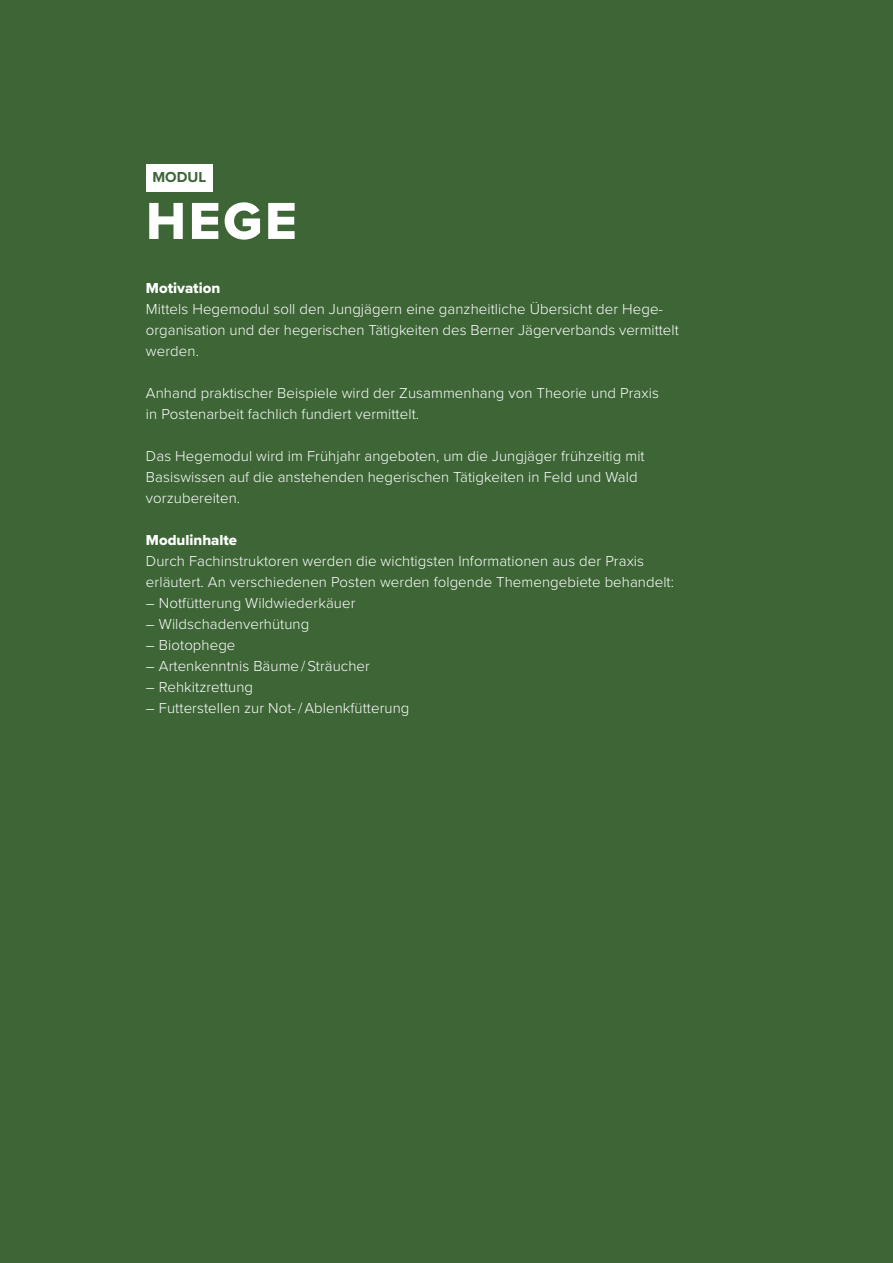
<style>
.page{position:relative;width:893px;height:1263px;background:#3d6536}
.page>*{position:absolute;margin:0;border:0;box-sizing:border-box;transform-origin:0 0}
.t1{font:54px "Proxima Nova Extrabld";color:#fff}
.t2{font:300 15px/21px "Proxima Nova";letter-spacing:.005em;color:#fff}
.t3{font:15px "Proxima Nova Extrabld";color:#fff}
.t4{font:700 15px "Proxima Nova";color:#3d6536}
</style>
<div class="page">
<div style="left:146px;top:164px;width:67px;height:27px;background:#fff"></div>
<p class="t4" style="left:152px;top:166px;width:55px">MODUL</p>
<h1 class="t1" style="left:146px;top:181px;width:152px">HEGE</h1>
<p class="t3" style="left:146px;top:277px;width:76px">Motivation</p>
<p class="t2" style="left:146px;top:298px;width:534px">Mittels Hegemodul soll den Jungjägern eine ganzheitliche Übersicht der Hege&shy;organisation und der hegerischen Tätigkeiten des Berner Jägerverbands vermittelt werden.</p>
<p class="t2" style="left:146px;top:382px;width:514px">Anhand praktischer Beispiele wird der Zusammenhang von Theorie und Praxis in Postenarbeit fachlich fundiert vermittelt.</p>
<p class="t2" style="left:146px;top:445px;width:500px">Das Hegemodul wird im Frühjahr angeboten, um die Jungjäger frühzeitig mit<br>Basiswissen auf die anstehenden hegerischen Tätigkeiten in Feld und Wald vorzubereiten.</p>
<p class="t3" style="left:146px;top:529px;width:93px">Modulinhalte</p>
<p class="t2" style="left:146px;top:550px;width:530px">Durch Fachinstruktoren werden die wichtigsten Informationen aus der Praxis erläutert. An verschiedenen Posten werden folgende Themengebiete behandelt:</p>
<p class="t2" style="left:146px;top:592px;width:211px">– Notfütterung Wildwiederkäuer</p>
<p class="t2" style="left:146px;top:613px;width:165px">– Wildschadenverhütung</p>
<p class="t2" style="left:146px;top:634px;width:91px">– Biotophege</p>
<p class="t2" style="left:146px;top:655px;width:225px">– Artenkenntnis Bäume / Sträucher</p>
<p class="t2" style="left:146px;top:676px;width:109px">– Rehkitzrettung</p>
<p class="t2" style="left:146px;top:697px;width:265px">– Futterstellen zur Not- / Ablenkfütterung</p>
</div>
